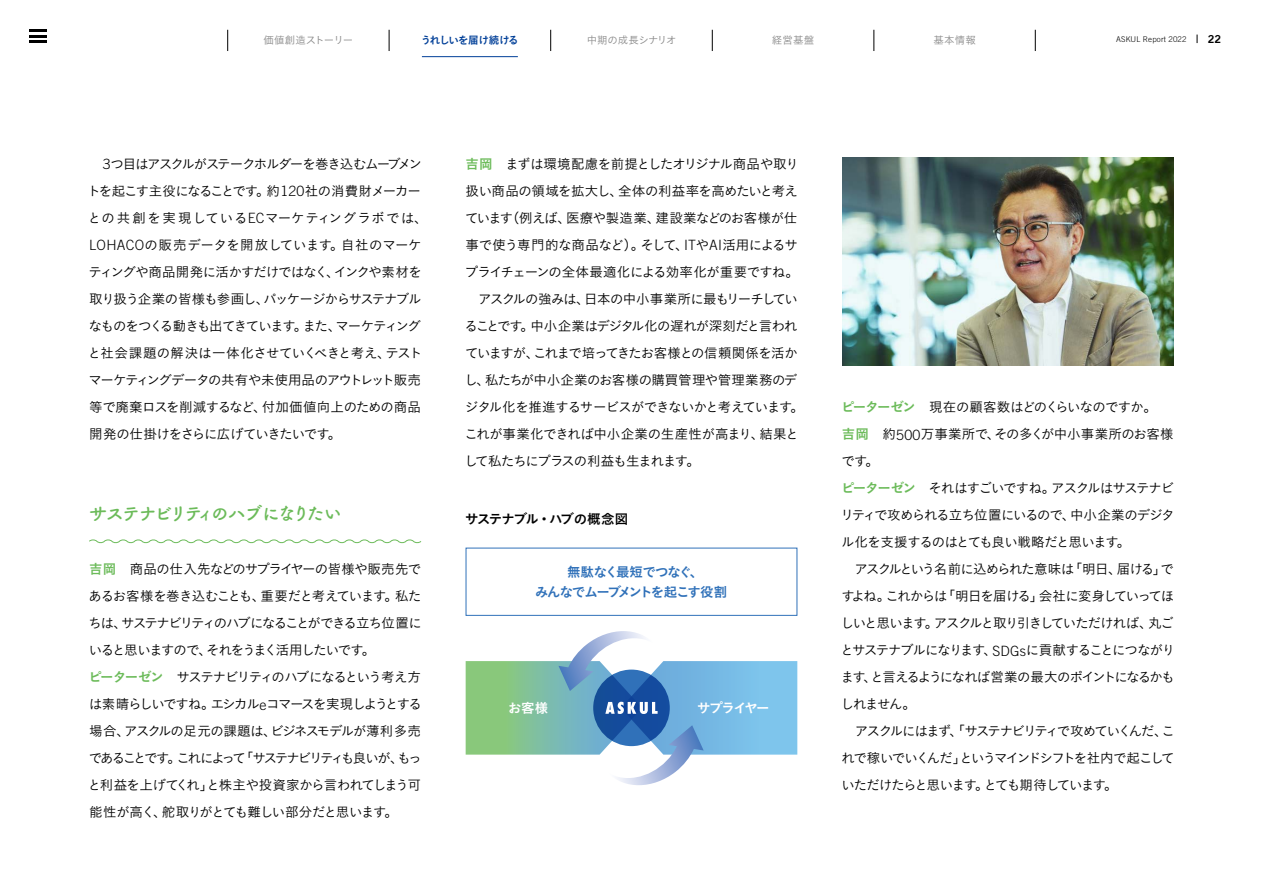
<style>
.page{position:relative;width:1263px;height:893px;background:#fff}
.page>*{position:absolute;margin:0;border:0;box-sizing:border-box;transform-origin:0 0}
.t1{font:700 18px "Tsuku B Rd Gothic";letter-spacing:-.12em;color:#6cbb5a}
.t2{font:13.5px/27px "Koburina Go Std N W3";letter-spacing:-.08em;color:#000}
.t3{font:13.5px/27px "Koburina Go Std N W3";letter-spacing:-.05em;color:#000}
.t4{font:13.5px/27px "Koburina Go Std N W3";letter-spacing:-.105em;color:#000}
.t5{font:13.5px/19.5px "Koburina Go Std N W6";letter-spacing:-.1em;color:#3071b9;text-align:center}
.t6{font:13.5px "Koburina Go Std N W6";letter-spacing:-.07em;color:#000}
.t7{font:13.5px "Koburina Go Std N W6";letter-spacing:-.115em;color:#fff}
.t8{font:10.95px "Trade Gothic LT Std Bd 2";color:#000}
.t9{font:10.5px "Koburina Go Std N W6";letter-spacing:-.085em;color:#003f98}
.t10{font:10.5px "Koburina Go Std N W3";letter-spacing:-.05em;color:#898989}
.t11{font:10.5px "Koburina Go Std N W3";letter-spacing:-.035em;color:#898989}
.t12{font:10.5px "Koburina Go Std N W3";letter-spacing:-.015em;color:#898989}
.t13{font:300 7.8px "Trade Gothic LT Std";letter-spacing:.02em;color:#000}
.s1{font-family:"Trade Gothic LT Std";font-weight:300;font-size:14.1px}
.s2{font-family:"Koburina Go Std N W6";color:#6cbb5a}
</style>
<div class="page">
<img style="left:842px;top:157px;width:332px;height:209px">
<svg style="left:30px;top:30px;width:17px;height:7px"></svg>
<hr style="left:30px;top:40px;width:17px;height:3px;background:#000">
<svg style="left:227px;top:30px;width:1px;height:21px"></svg>
<svg style="left:389px;top:30px;width:1px;height:21px"></svg>
<svg style="left:1035px;top:30px;width:1px;height:21px"></svg>
<svg style="left:874px;top:30px;width:1px;height:21px"></svg>
<svg style="left:712px;top:30px;width:1px;height:21px"></svg>
<svg style="left:550px;top:30px;width:1px;height:21px"></svg>
<hr style="left:422px;top:56px;width:96px;height:1px;background:#003f98">
<svg style="left:89px;top:539px;width:333px;height:5px"></svg>
<div style="left:466px;top:548px;width:331px;height:68px;border:1px solid #3071b9"></div>
<svg style="left:466px;top:631px;width:331px;height:154px"></svg>
<p class="t10" style="left:263px;top:33px;width:91px">価値創造ストーリー</p>
<p class="t9" style="left:421px;top:32px;width:99px">うれしいを届け続ける</p>
<p class="t11" style="left:587px;top:33px;width:91px">中期の成長シナリオ</p>
<p class="t12" style="left:772px;top:33px;width:44px">経営基盤</p>
<p class="t12" style="left:933px;top:33px;width:44px">基本情報</p>
<p class="t13" style="left:1116px;top:34px;width:72px">ASKUL Report 2022</p>
<p class="t8" style="left:1208px;top:32px;width:15px">22</p>
<p class="t2" style="left:87px;top:150px;width:342px;text-indent:16px"><span class="s1">3</span>つ目はアスクルがステークホルダーを巻き込むムーブメントを起こす主役になることです。約<span class="s1">120</span>社の消費財メーカーとの共創を実現している<span class="s1">EC</span>マーケティングラボでは、<br><span class="s1">LOHACO</span>の販売データを開放しています。自社のマーケティングや商品開発に活かすだけではなく、インクや素材を取り扱う企業の皆様も参画し、パッケージからサステナブルなものをつくる動きも出てきています。また、マーケティングと社会課題の解決は一体化させていくべきと考え、テストマーケティングデータの共有や未使用品のアウトレット販売等で廃棄ロスを削減するなど、付加価値向上のための商品開発の仕掛けをさらに広げていきたいです。</p>
<h1 class="t1" style="left:89px;top:499px;width:254px">サステナビリティのハブになりたい</h1>
<p class="t4" style="left:88px;top:555px;width:336px"><span class="s2">吉岡　</span>商品の仕入先などのサプライヤーの皆様や販売先であるお客様を巻き込むことも、重要だと考えています。私たちは、サステナビリティのハブになることができる立ち位置にいると思いますので、それをうまく活用したいです。<br><span class="s2">ピーターゼン　</span>サステナビリティのハブになるという考え方は素晴らしいですね。エシカル<span class="s1">e</span>コマースを実現しようとする場合、アスクルの足元の課題は、ビジネスモデルが薄利多売であることです。これによって「サステナビリティも良いが、もっと利益を上げてくれ」と株主や投資家から言われてしまう可能性が高く、舵取りがとても難しい部分だと思います。</p>
<p class="t3" style="left:464px;top:150px;width:341px"><span class="s2">吉岡　</span>まずは環境配慮を前提としたオリジナル商品や取り扱い商品の領域を拡大し、全体の利益率を高めたいと考えています（例えば、医療や製造業、建設業などのお客様が仕事で使う専門的な商品など）。そして、<span class="s1">IT</span>や<span class="s1">AI</span>活用によるサプライチェーンの全体最適化による効率化が重要ですね。　アスクルの強みは、日本の中小事業所に最もリーチしていることです。中小企業はデジタル化の遅れが深刻だと言われていますが、これまで培ってきたお客様との信頼関係を活かし、私たちが中小企業のお客様の購買管理や管理業務のデジタル化を推進するサービスができないかと考えています。これが事業化できれば中小企業の生産性が高まり、結果として私たちにプラスの利益も生まれます。</p>
<p class="t6" style="left:465px;top:509px;width:165px">サステナブル・ハブの概念図</p>
<p class="t5" style="left:535px;top:563px;width:193px">無駄なく最短でつなぐ、<br>みんなでムーブメントを起こす役割</p>
<p class="t7" style="left:508px;top:697px;width:42px">お客様</p>
<p class="t7" style="left:697px;top:697px;width:74px">サプライヤー</p>
<p class="t2" style="left:840px;top:393px;width:336px"><span class="s2">ピーターゼン　</span>現在の顧客数はどのくらいなのですか。<br><span class="s2">吉岡　</span>約<span class="s1">500</span>万事業所で、その多くが中小事業所のお客様です。<br><span class="s2">ピーターゼン　</span>それはすごいですね。アスクルはサステナビリティで攻められる立ち位置にいるので、中小企業のデジタル化を支援するのはとても良い戦略だと思います。<br>　アスクルという名前に込められた意味は「明日、届ける」ですよね。これからは「明日を届ける」会社に変身していってほしいと思います。アスクルと取り引きしていただければ、丸ごとサステナブルになります、<span class="s1">SDGs</span>に貢献することにつながります、と言えるようになれば営業の最大のポイントになるかもしれません。<br>　アスクルにはまず、「サステナビリティで攻めていくんだ、これで稼いでいくんだ」というマインドシフトを社内で起こしていただけたらと思います。とても期待しています。</p>
</div>
